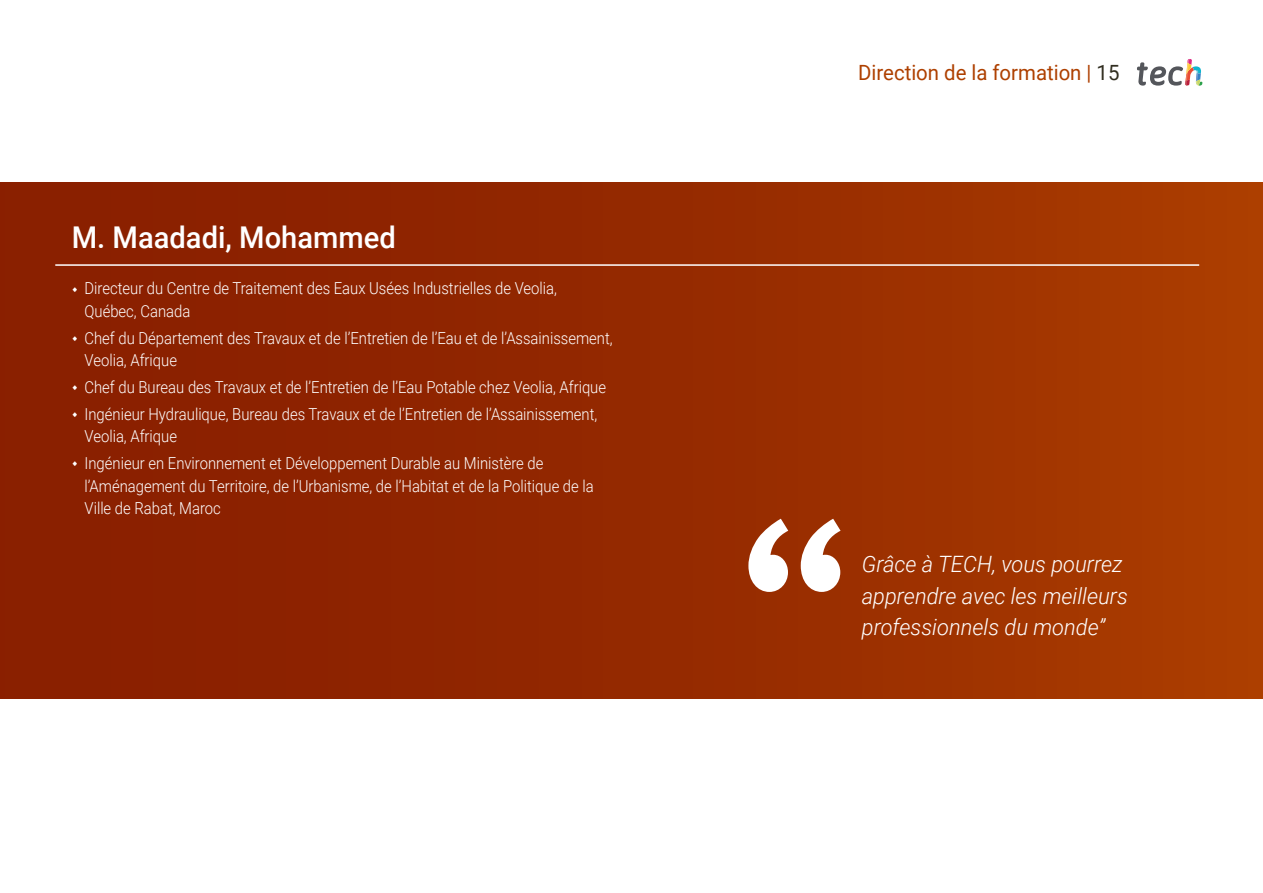
<style>
.page{position:relative;width:1263px;height:893px;background:#fff}
.page>*{position:absolute;margin:0;border:0;box-sizing:border-box;transform-origin:0 0}
.Nombre_DII{font:500 30px "Roboto";color:#fff}
.Destacados{font:italic 300 22.5px/31.5px "Roboto";color:#fff}
.Sección___Pag{font:21px "Roboto";color:#ae4000}
.t1{font:300 16.5px/22.5px "Roboto";color:#fff;scale:.9 1}
.s1{color:#312e20}
</style>
<div class="page">
<div style="left:0;top:182px;width:1263px;height:516px;background:linear-gradient(to right,#851b00,#a83b00)"></div>
<hr style="left:55px;top:264px;width:1144px;height:2px;background:#fff">
<svg style="left:1137px;top:59px;width:65px;height:27px"></svg>
<svg style="left:748px;top:519px;width:92px;height:73px"></svg>
<svg style="left:73px;top:287px;width:4px;height:5px"></svg>
<svg style="left:73px;top:336px;width:4px;height:5px"></svg>
<svg style="left:73px;top:385px;width:4px;height:5px"></svg>
<svg style="left:73px;top:412px;width:4px;height:5px"></svg>
<svg style="left:73px;top:461px;width:4px;height:5px"></svg>
<p class="Nombre_DII" style="left:72px;top:216px;width:326px">M. Maadadi, Mohammed</p>
<p class="t1" style="left:85px;top:277px;width:526px">Directeur du Centre de Traitement des Eaux Usées Industrielles de Veolia,<br>Québec, Canada</p>
<p class="t1" style="left:85px;top:326px;width:588px">Chef du Département des Travaux et de l’Entretien de l’Eau et de l’Assainissement,<br>Veolia, Afrique</p>
<p class="t1" style="left:85px;top:375px;width:581px">Chef du Bureau des Travaux et de l’Entretien de l’Eau Potable chez Veolia, Afrique</p>
<p class="t1" style="left:85px;top:402px;width:571px">Ingénieur Hydraulique, Bureau des Travaux et de l’Entretien de l’Assainissement,<br>Veolia, Afrique</p>
<p class="t1" style="left:85px;top:451px;width:567px">Ingénieur en Environnement et Développement Durable au Ministère de l’Aménagement du Territoire, de l’Urbanisme, de l’Habitat et de la Politique de la<br>Ville de Rabat, Maroc</p>
<p class="Sección___Pag" style="left:858px;top:57px;width:263px">Direction de la formation | <span class="s1">15</span></p>
<p class="Destacados" style="left:862px;top:548px;width:268px">Grâce à TECH, vous pourrez apprendre avec les meilleurs professionnels du monde”</p>
</div>
